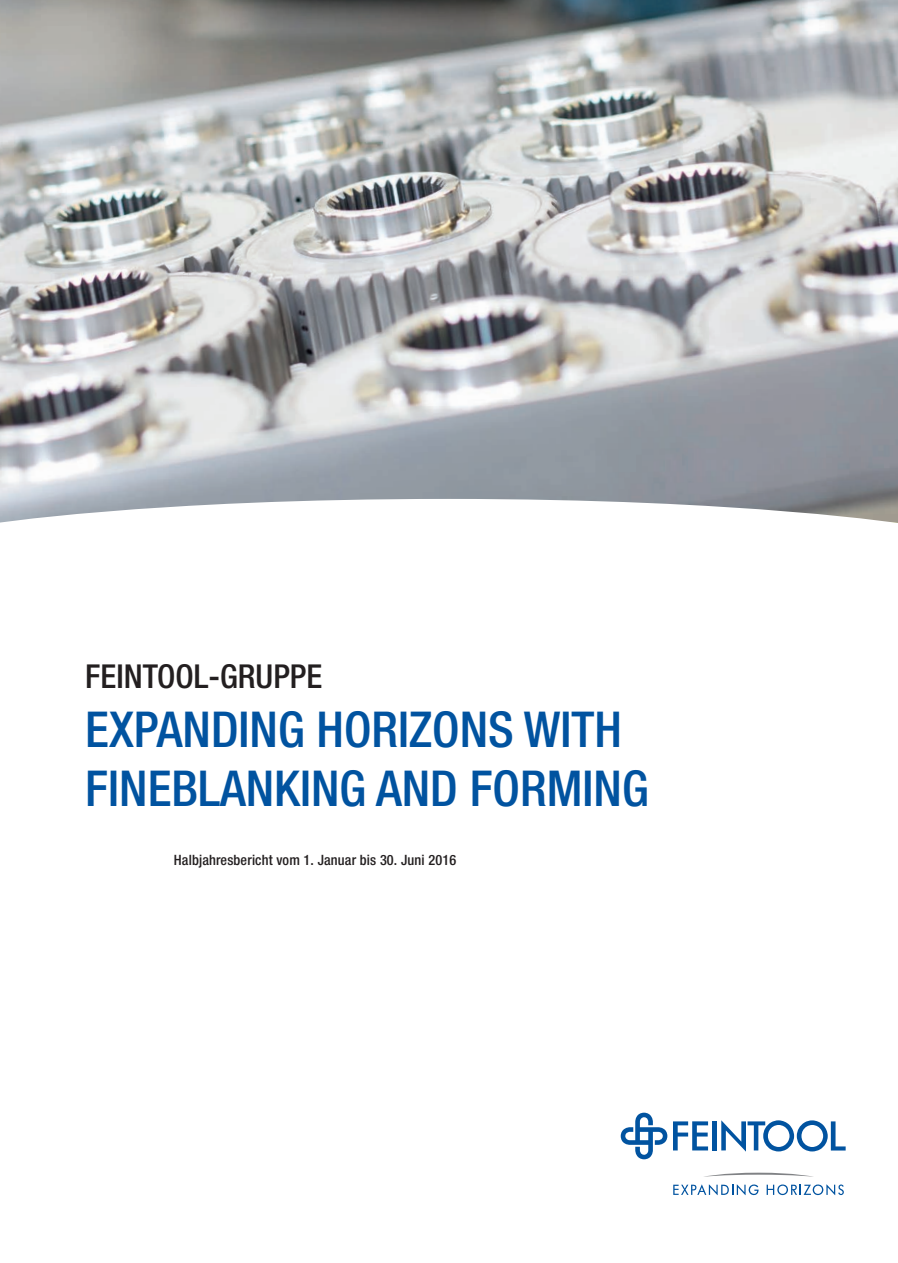
<style>
.page{position:relative;width:898px;height:1263px;background:#fff}
.page>*{position:absolute;margin:0;border:0;box-sizing:border-box;transform-origin:0 0}
.t1{font:500 condensed 49.5px/59.4px "Helvetica Neue";color:#0153a0}
.t2{font:500 condensed 33px "Helvetica Neue";color:#231f20}
.t3{font:500 condensed 14.25px "Helvetica Neue";letter-spacing:.01em;color:#231f20}
</style>
<div class="page">
<svg style="left:721px;top:1120px;width:124px;height:32px"></svg>
<div style="left:712px;top:1121px;width:5px;height:29px;background:#0153a0"></div>
<svg style="left:620px;top:1113px;width:87px;height:46px"></svg>
<svg style="left:673px;top:1184px;width:85px;height:11px"></svg>
<svg style="left:766px;top:1184px;width:77px;height:11px"></svg>
<svg style="left:704px;top:1173px;width:109px;height:4px"></svg>
<img style="left:0;top:0;width:897px;height:499px">
<svg style="left:0;top:499px;width:897px;height:24px"></svg>
<p class="t2" style="left:85px;top:656px;width:238px">FEINTOOL-GRUPPE</p>
<p class="t1" style="left:85px;top:699px;width:564px">EXPANDING HORIZONS WITH<br>FINEBLANKING AND FORMING</p>
<p class="t3" style="left:174px;top:852px;width:284px">Halbjahresbericht vom 1. Januar bis 30. Juni 2016</p>
</div>
